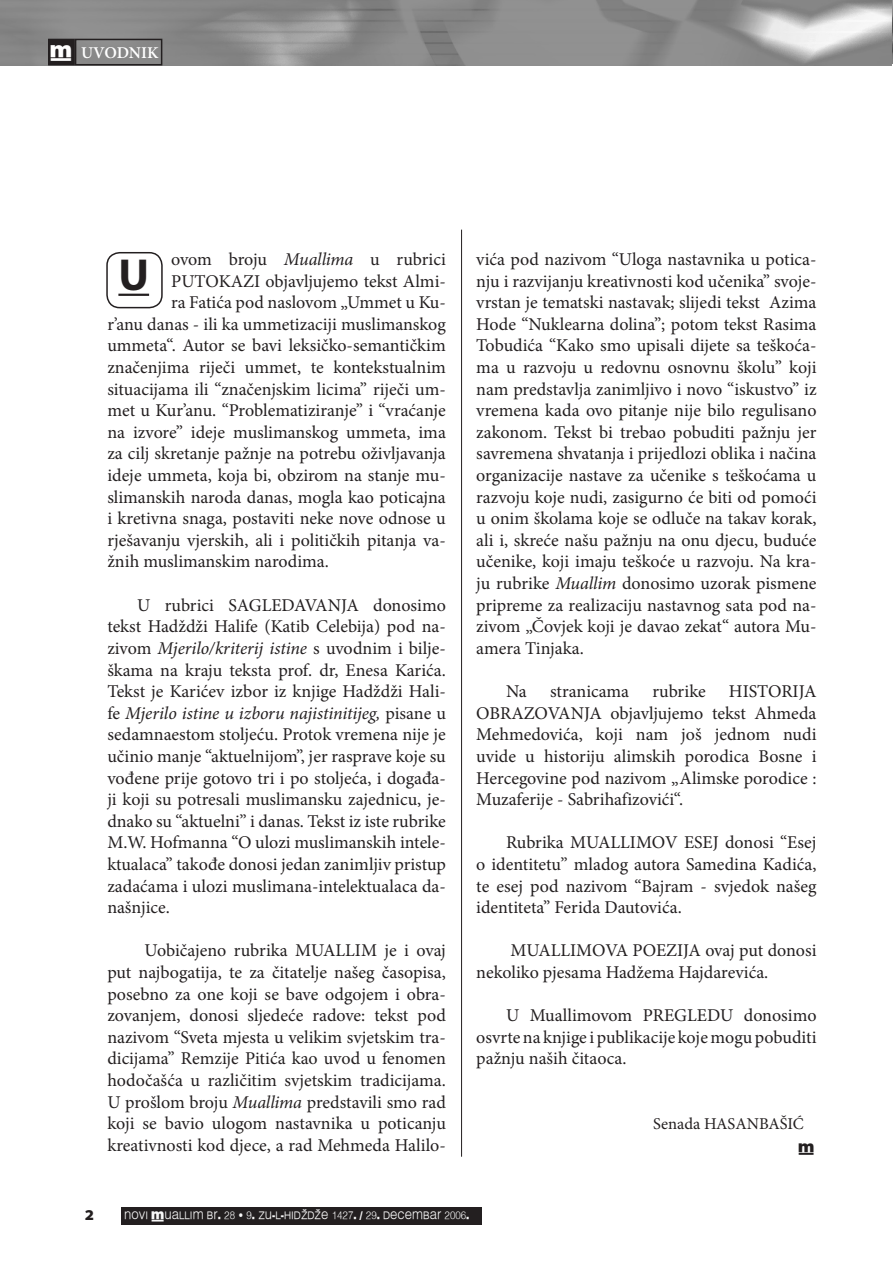
<style>
.page{position:relative;width:893px;height:1263px;background:#fff}
.page>*{position:absolute;margin:0;border:0;box-sizing:border-box;transform-origin:0 0}
.t1{font:700 45px "Myriad Pro";color:#231f20}
.t2{font:18px/21.6px "Minion Pro";color:#231f20;text-align:justify}
.t3{font:600 16.5px "Minion Pro";color:#fff}
.t4{font:16.5px "Minion Pro";color:#231f20}
.t5{font:12px "Muallim";color:#231f20}
.t6{font:10.8px "Muallim";color:#f9f9f9;scale:.91 1}
.s1{font-family:"Muallim";font-weight:400}
.s2{font-style:italic}
</style>
<div class="page">
<div style="left:121px;top:1206px;width:360px;height:18px;background:#231f20"></div>
<img style="left:0;top:0;width:891px;height:66px">
<div style="left:75px;top:39px;width:87px;height:26px;border:2px solid #231f20"></div>
<div style="left:49px;top:39px;width:25px;height:26px;background:#231f20"></div>
<div style="left:48px;top:39px;width:27px;height:26px;border:2px solid #231f20"></div>
<hr style="left:461px;top:230px;width:1px;height:927px;background:#231f20">
<hr style="left:118px;top:294px;width:31px;height:2px;background:#231f20">
<div style="left:106px;top:252px;width:57px;height:56px;border:2px solid #231f20;border-radius:13px"></div>
<p class="t3" style="left:87px;top:40px;width:112px"><span class="s1">†</span> PUTOKAZI</p>
<p class="t3" style="left:50px;top:43px;width:110px"><span class="s1">†</span> UVODNIK</p>
<p class="t2" style="left:171px;top:249px;width:276px">ovom broju <span class="s2">Muallima</span> u rubrici</p>
<p class="t2" style="left:171px;top:270px;width:276px">PUTOKAZI objavljujemo tekst Almi-</p>
<p class="t2" style="left:171px;top:292px;width:276px">ra Fatića pod naslovom „Ummet u Ku-</p>
<p class="t2" style="left:107px;top:313px;width:340px">r’anu danas - ili ka ummetizaciji muslimanskog</p>
<p class="t2" style="left:107px;top:335px;width:340px">ummeta“. Autor se bavi leksičko-semantičkim</p>
<p class="t2" style="left:107px;top:357px;width:340px">značenjima riječi ummet, te kontekstualnim</p>
<p class="t2" style="left:107px;top:378px;width:340px">situacijama ili “značenjskim licima” riječi um-</p>
<p class="t2" style="left:107px;top:400px;width:340px">met u Kur’anu. “Problematiziranje” i “vraćanje</p>
<p class="t2" style="left:107px;top:421px;width:340px">na izvore” ideje muslimanskog ummeta, ima</p>
<p class="t2" style="left:107px;top:443px;width:340px">za cilj skretanje pažnje na potrebu oživljavanja</p>
<p class="t2" style="left:107px;top:465px;width:340px">ideje ummeta, koja bi, obzirom na stanje mu-</p>
<p class="t2" style="left:107px;top:486px;width:340px">slimanskih naroda danas, mogla kao poticajna</p>
<p class="t2" style="left:107px;top:508px;width:340px">i kretivna snaga, postaviti neke nove odnose u</p>
<p class="t2" style="left:107px;top:529px;width:340px">rješavanju vjerskih, ali i političkih pitanja va-</p>
<p class="t2" style="left:107px;top:551px;width:223px">žnih muslimanskim narodima.</p>
<p class="t2" style="left:107px;top:594px;width:340px;text-indent:30px">U rubrici SAGLEDAVANJA donosimo tekst Hadždži Halife (Katib Celebija) pod na&shy;zivom <span class="s2">Mjerilo/kriterij istine</span> s uvodnim i bilje&shy;škama na kraju teksta prof. dr, Enesa Karića.<br>Tekst je Karićev izbor iz knjige Hadždži Hali&shy;fe <span class="s2">Mjerilo istine u izboru najistinitijeg,</span> pisane u sedamnaestom stoljeću. Protok vremena nije je učinio manje “aktuelnijom”, jer rasprave koje su vođene prije gotovo tri i po stoljeća, i događa&shy;ji koji su potresali muslimansku zajednicu, je&shy;dnako su “aktuelni” i danas. Tekst iz iste rubrike M.W. Hofmanna “O ulozi muslimanskih intele&shy;ktualaca” takođe donosi jedan zanimljiv pristup zadaćama i ulozi muslimana-intelektualaca da&shy;našnjice.</p>
<p class="t2" style="left:107px;top:940px;width:340px;text-indent:37px">Uobičajeno rubrika MUALLIM je i ovaj put najbogatija, te za čitatelje našeg časopisa, posebno za one koji se bave odgojem i obra&shy;zovanjem, donosi sljedeće radove: tekst pod nazivom “Sveta mjesta u velikim svjetskim tra&shy;dicijama” Remzije Pitića kao uvod u fenomen hodočašća u različitim svjetskim tradicijama.<br>U prošlom broju <span class="s2">Muallima</span> predstavili smo rad koji se bavio ulogom nastavnika u poticanju kreativnosti kod djece, a rad Mehmeda Halilo-</p>
<h1 class="t1" style="left:118px;top:246px;width:32px">U</h1>
<p class="t2" style="left:476px;top:249px;width:342px">vića pod nazivom “Uloga nastavnika u potica&shy;nju i razvijanju kreativnosti kod učenika” svoje&shy;vrstan je tematski nastavak; slijedi tekst Azima Hode “Nuklearna dolina”; potom tekst Rasima Tobudića “Kako smo upisali dijete sa teškoća&shy;ma u razvoju u redovnu osnovnu školu” koji nam predstavlja zanimljivo i novo “iskustvo” iz vremena kada ovo pitanje nije bilo regulisano zakonom. Tekst bi trebao pobuditi pažnju jer savremena shvatanja i prijedlozi oblika i načina organizacije nastave za učenike s teškoćama u razvoju koje nudi, zasigurno će biti od pomoći u onim školama koje se odluče na takav korak, ali i, skreće našu pažnju na onu djecu, buduće učenike, koji imaju teškoće u razvoju. Na kra&shy;ju rubrike <span class="s2">Muallim</span> donosimo uzorak pismene pripreme za realizaciju nastavnog sata pod na&shy;zivom „Čovjek koji je davao zekat“ autora Mu&shy;amera Tinjaka.</p>
<p class="t2" style="left:506px;top:681px;width:22px">Na</p>
<p class="t2" style="left:550px;top:681px;width:81px">stranicama</p>
<p class="t2" style="left:652px;top:681px;width:55px">rubrike</p>
<p class="t2" style="left:476px;top:681px;width:342px;text-indent:253px">HISTORIJA OBRAZOVANJA objavljujemo tekst Ahmeda Mehmedovića, koji nam još jednom nudi uvide u historiju alimskih porodica Bosne i Hercegovine pod nazivom „Alimske porodice :<br>Muzaferije - Sabrihafizovići“.</p>
<p class="t2" style="left:476px;top:832px;width:342px;text-indent:30px">Rubrika MUALLIMOV ESEJ donosi “Esej o identitetu” mladog autora Samedina Kadića, te esej pod nazivom “Bajram - svjedok našeg identiteta” Ferida Dautovića.</p>
<p class="t2" style="left:476px;top:940px;width:342px;text-indent:34px">MUALLIMOVA POEZIJA ovaj put donosi nekoliko pjesama Hadžema Hajdarevića.</p>
<p class="t2" style="left:476px;top:1005px;width:342px;text-indent:30px">U Muallimovom PREGLEDU donosimo osvrte na knjige i publikacije koje mogu pobuditi pažnju naših čitaoca.</p>
<p class="t4" style="left:653px;top:1112px;width:152px">Senada HASANBAŠIĆ</p>
<p class="t5" style="left:798px;top:1139px;width:18px">†</p>
<p class="t6" style="left:124px;top:1208px;width:381px">NOVI †UALLIM BR. 28 • 9. ZU-L-HIDŽDŽE 1427. / 29. DECEMBAR 2006.</p>
</div>
